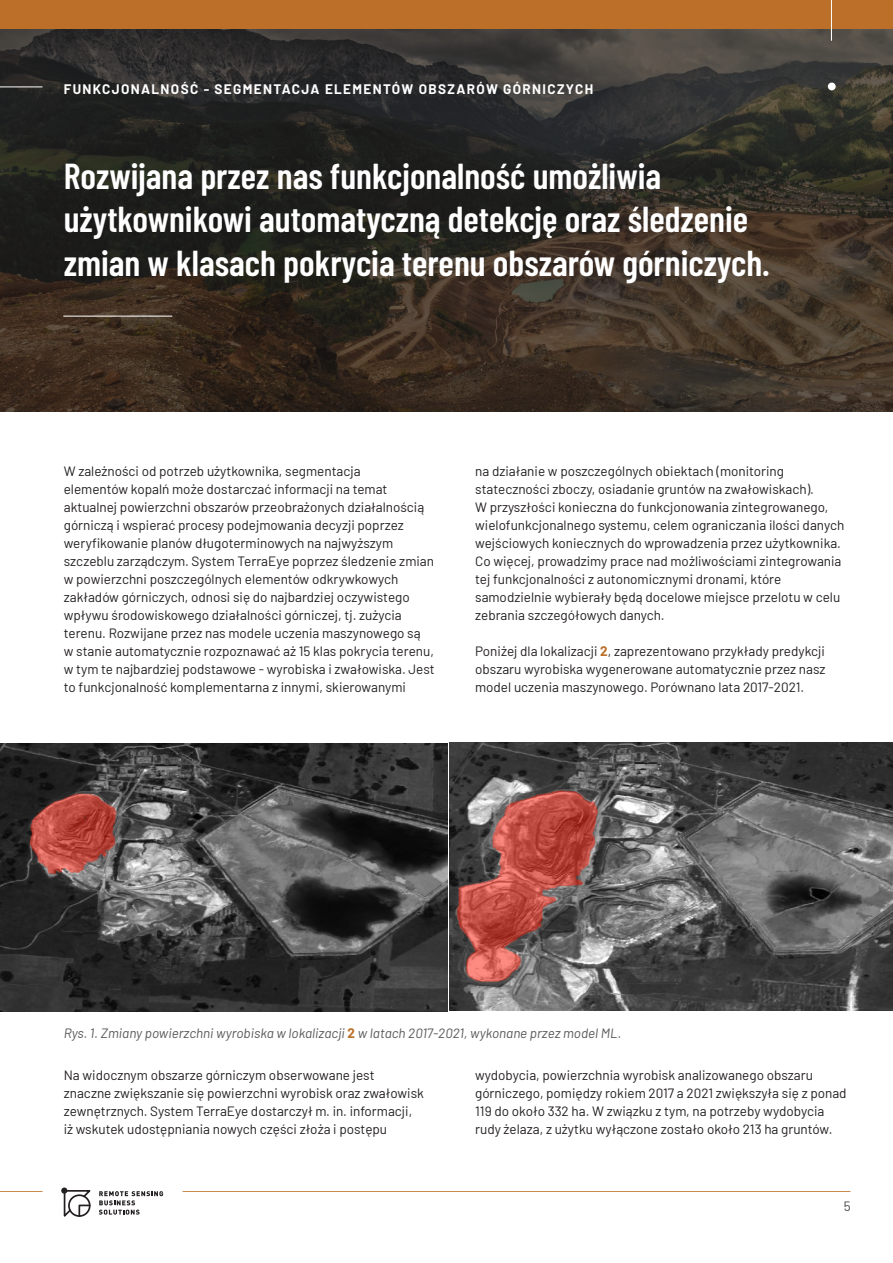
<style>
.page{position:relative;width:893px;height:1263px;background:#fff}
.page>*{position:absolute;margin:0;border:0;box-sizing:border-box;transform-origin:0 0}
.t1{font:600 36px/43.2px "Barlow Condensed";color:#fff}
.t2{font:13.5px/18px "Barlow";color:#231f20}
.t3{font:italic 13.5px "Barlow";color:#57585a}
.t4{font:700 13.5px "Barlow";letter-spacing:.1em;color:#fff}
.s1{font-weight:700;color:#bb6f28}
.s2{font-weight:700;font-style:normal;color:#bb6f28}
</style>
<div class="page">
<hr style="left:0;top:1191px;width:43px;height:1px;background:#bb6f28">
<hr style="left:183px;top:1191px;width:667px;height:1px;background:#bb6f28">
<svg style="left:61px;top:1187px;width:6px;height:7px"></svg>
<svg style="left:63px;top:1189px;width:100px;height:28px"></svg>
<img style="left:0;top:28px;width:893px;height:383px">
<img style="left:449px;top:743px;width:444px;height:268px">
<img style="left:0;top:743px;width:447px;height:268px">
<hr style="left:63px;top:316px;width:109px;height:1px;background:#fff">
<div style="left:828px;top:83px;width:8px;height:7px;background:#fff;border-radius:50%"></div>
<hr style="left:0;top:87px;width:43px;height:1px;background:#fff">
<div style="left:0;top:0;width:893px;height:28px;background:#bb6f28"></div>
<hr style="left:831px;top:0;width:1px;height:41px;background:#fff">
<p class="t4" style="left:64px;top:79px;width:531px">FUNKCJONALNOŚĆ - SEGMENTACJA ELEMENTÓW OBSZARÓW GÓRNICZYCH</p>
<h1 class="t1" style="left:64px;top:152px;width:707px">Rozwijana przez nas funkcjonalność umożliwia użytkownikowi automatyczną detekcję oraz śledzenie zmian w klasach pokrycia terenu obszarów górniczych.</h1>
<p class="t2" style="left:64px;top:461px;width:372px">W zależności od potrzeb użytkownika, segmentacja<br>elementów kopalń może dostarczać informacji na temat aktualnej powierzchni obszarów przeobrażonych działalnością górniczą i wspierać procesy podejmowania decyzji poprzez weryfikowanie planów długoterminowych na najwyższym szczeblu zarządczym. System TerraEye poprzez śledzenie zmian w powierzchni poszczególnych elementów odkrywkowych zakładów górniczych, odnosi się do najbardziej oczywistego wpływu środowiskowego działalności górniczej, tj. zużycia terenu. Rozwijane przez nas modele uczenia maszynowego są<br>w stanie automatycznie rozpoznawać aż 15 klas pokrycia terenu, w tym te najbardziej podstawowe - wyrobiska i zwałowiska. Jest to funkcjonalność komplementarna z innymi, skierowanymi</p>
<p class="t2" style="left:475px;top:461px;width:371px">na działanie w poszczególnych obiektach (monitoring stateczności zboczy, osiadanie gruntów na zwałowiskach).<br>W przyszłości konieczna do funkcjonowania zintegrowanego, wielofunkcjonalnego systemu, celem ograniczania ilości danych wejściowych koniecznych do wprowadzenia przez użytkownika.<br>Co więcej, prowadzimy prace nad możliwościami zintegrowania tej funkcjonalności z autonomicznymi dronami, które samodzielnie wybierały będą docelowe miejsce przelotu w celu zebrania szczegółowych danych.</p>
<p class="t2" style="left:475px;top:641px;width:352px;text-align:justify">Poniżej dla lokalizacji <span class="s1">2</span>, zaprezentowano przykłady predykcji obszaru wyrobiska wygenerowane automatycznie przez nasz model uczenia maszynowego. Porównano lata 2017-2021.</p>
<p class="t3" style="left:64px;top:1024px;width:559px">Rys. 1. Zmiany powierzchni wyrobiska w lokalizacji <span class="s2">2</span> w latach 2017-2021, wykonane przez model ML.</p>
<p class="t2" style="left:64px;top:1065px;width:362px">Na widocznym obszarze górniczym obserwowane jest znaczne zwiększanie się powierzchni wyrobisk oraz zwałowisk zewnętrznych. System TerraEye dostarczył m. in. informacji, iż wskutek udostępniania nowych części złoża i postępu</p>
<p class="t2" style="left:475px;top:1065px;width:373px">wydobycia, powierzchnia wyrobisk analizowanego obszaru górniczego, pomiędzy rokiem 2017 a 2021 zwiększyła się z ponad 119 do około 332 ha. W związku z tym, na potrzeby wydobycia rudy żelaza, z użytku wyłączone zostało około 213 ha gruntów.</p>
<p class="t2" style="left:843px;top:1196px;width:8px">5</p>
</div>
